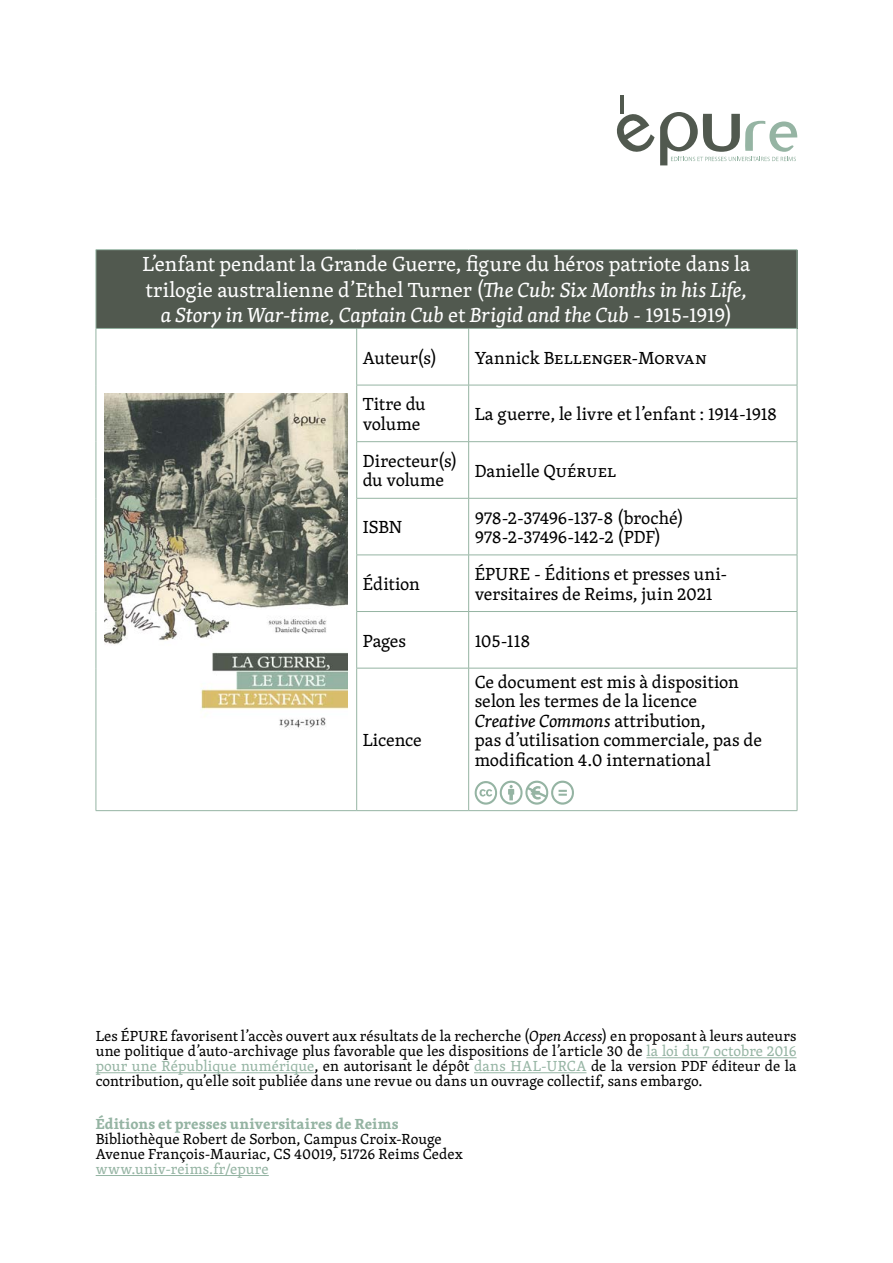
<style>
.page{position:relative;width:893px;height:1263px;background:#fff}
.page>*{position:absolute;margin:0;border:0;box-sizing:border-box;transform-origin:0 0}
.EPI_Normal_sans_saut{font:21px/25.5px "Skolar Latin";color:#fff;text-align:center}
.EPI_Normal_sans_saut-2{font:18px/19.5px "Skolar Latin";letter-spacing:-.005em;color:#000}
.EPI_Normal_sans_saut-3{font:15px/15px "Skolar Latin";letter-spacing:.005em;color:#000;text-align:justify}
.EPI_Normal_sans_saut-4{font:700 15px "Skolar Latin";letter-spacing:.01em;color:#95b4a3}
.EPI_Normal_sans_saut-5{font:15px "Skolar Latin";letter-spacing:.015em;color:#95b4a3}
.s1{font-style:italic}
.s2{color:#95b4a3}
</style>
<div class="page">
<hr style="left:96px;top:1175px;width:173px;height:1px;background:#95b4a3">
<hr style="left:646px;top:1057px;width:150px;height:1px;background:#95b4a3">
<hr style="left:96px;top:1072px;width:218px;height:1px;background:#95b4a3">
<hr style="left:474px;top:1072px;width:112px;height:1px;background:#95b4a3">
<hr style="left:620px;top:96px;width:4px;height:18px;background:#51594f">
<svg style="left:616px;top:112px;width:181px;height:53px"></svg>
<div style="left:96px;top:250px;width:701px;height:78px;background:#51594f"></div>
<hr style="left:96px;top:250px;width:1px;height:78px;background:#95b4a3">
<hr style="left:96px;top:249px;width:261px;height:1px;background:#95b4a3">
<hr style="left:357px;top:249px;width:112px;height:1px;background:#95b4a3">
<hr style="left:469px;top:249px;width:328px;height:1px;background:#95b4a3">
<hr style="left:797px;top:250px;width:1px;height:78px;background:#95b4a3">
<hr style="left:96px;top:329px;width:1px;height:56px;background:#95b4a3">
<hr style="left:96px;top:385px;width:1px;height:57px;background:#95b4a3">
<hr style="left:96px;top:442px;width:1px;height:56px;background:#95b4a3">
<hr style="left:96px;top:498px;width:1px;height:57px;background:#95b4a3">
<hr style="left:96px;top:555px;width:1px;height:56px;background:#95b4a3">
<hr style="left:96px;top:611px;width:1px;height:57px;background:#95b4a3">
<hr style="left:96px;top:668px;width:1px;height:142px;background:#95b4a3">
<hr style="left:96px;top:328px;width:261px;height:1px;background:#95b4a3">
<hr style="left:357px;top:328px;width:112px;height:1px;background:#95b4a3">
<hr style="left:469px;top:328px;width:328px;height:1px;background:#95b4a3">
<hr style="left:356px;top:329px;width:1px;height:56px;background:#95b4a3">
<hr style="left:468px;top:329px;width:1px;height:56px;background:#95b4a3">
<hr style="left:797px;top:329px;width:1px;height:56px;background:#95b4a3">
<hr style="left:356px;top:385px;width:1px;height:56px;background:#95b4a3">
<hr style="left:468px;top:385px;width:1px;height:56px;background:#95b4a3">
<hr style="left:797px;top:385px;width:1px;height:56px;background:#95b4a3">
<hr style="left:356px;top:442px;width:1px;height:56px;background:#95b4a3">
<hr style="left:468px;top:442px;width:1px;height:56px;background:#95b4a3">
<hr style="left:797px;top:442px;width:1px;height:56px;background:#95b4a3">
<hr style="left:356px;top:498px;width:1px;height:57px;background:#95b4a3">
<hr style="left:468px;top:498px;width:1px;height:57px;background:#95b4a3">
<hr style="left:797px;top:498px;width:1px;height:57px;background:#95b4a3">
<hr style="left:356px;top:555px;width:1px;height:56px;background:#95b4a3">
<hr style="left:468px;top:555px;width:1px;height:56px;background:#95b4a3">
<hr style="left:797px;top:555px;width:1px;height:56px;background:#95b4a3">
<hr style="left:356px;top:612px;width:1px;height:56px;background:#95b4a3">
<hr style="left:468px;top:612px;width:1px;height:56px;background:#95b4a3">
<hr style="left:797px;top:612px;width:1px;height:56px;background:#95b4a3">
<hr style="left:356px;top:668px;width:1px;height:142px;background:#95b4a3">
<hr style="left:468px;top:668px;width:1px;height:142px;background:#95b4a3">
<hr style="left:797px;top:668px;width:1px;height:142px;background:#95b4a3">
<hr style="left:356px;top:385px;width:113px;height:1px;background:#95b4a3">
<hr style="left:469px;top:385px;width:328px;height:1px;background:#95b4a3">
<hr style="left:356px;top:441px;width:113px;height:1px;background:#95b4a3">
<hr style="left:469px;top:441px;width:328px;height:1px;background:#95b4a3">
<hr style="left:356px;top:498px;width:113px;height:1px;background:#95b4a3">
<hr style="left:469px;top:498px;width:328px;height:1px;background:#95b4a3">
<hr style="left:356px;top:555px;width:113px;height:1px;background:#95b4a3">
<hr style="left:469px;top:555px;width:328px;height:1px;background:#95b4a3">
<hr style="left:356px;top:611px;width:113px;height:1px;background:#95b4a3">
<hr style="left:469px;top:611px;width:328px;height:1px;background:#95b4a3">
<hr style="left:356px;top:668px;width:113px;height:1px;background:#95b4a3">
<hr style="left:469px;top:668px;width:328px;height:1px;background:#95b4a3">
<hr style="left:96px;top:810px;width:261px;height:1px;background:#95b4a3">
<hr style="left:357px;top:810px;width:112px;height:1px;background:#95b4a3">
<hr style="left:469px;top:810px;width:328px;height:1px;background:#95b4a3">
<img style="left:105px;top:393px;width:243px;height:335px">
<svg style="left:475px;top:781px;width:99px;height:24px"></svg>
<p class="EPI_Normal_sans_saut" style="left:142px;top:251px;width:609px">L’enfant pendant la Grande Guerre, figure du héros patriote dans la trilogie australienne d’Ethel Turner (<span class="s1">The Cub: Six Months in his Life, a Story in War-time</span>, <span class="s1">Captain Cub</span> et <span class="s1">Brigid and the Cub</span> - 1915-1919)</p>
<p class="EPI_Normal_sans_saut-2" style="left:363px;top:347px;width:76px">Auteur(s)</p>
<p class="EPI_Normal_sans_saut-2" style="left:475px;top:347px;width:234px">Yannick Bellenger-Morvan</p>
<p class="EPI_Normal_sans_saut-2" style="left:363px;top:394px;width:65px">Titre du volume</p>
<p class="EPI_Normal_sans_saut-2" style="left:475px;top:404px;width:304px">La guerre, le livre et l’enfant : 1914-1918</p>
<p class="EPI_Normal_sans_saut-2" style="left:363px;top:451px;width:96px">Directeur(s) du volume</p>
<p class="EPI_Normal_sans_saut-2" style="left:475px;top:460px;width:143px">Danielle Quéruel</p>
<p class="EPI_Normal_sans_saut-2" style="left:363px;top:517px;width:41px">ISBN</p>
<p class="EPI_Normal_sans_saut-2" style="left:475px;top:507px;width:211px">978-2-37496-137-8 (broché)</p>
<p class="EPI_Normal_sans_saut-2" style="left:475px;top:527px;width:188px">978-2-37496-142-2 (PDF)</p>
<p class="EPI_Normal_sans_saut-2" style="left:363px;top:574px;width:59px">Édition</p>
<p class="EPI_Normal_sans_saut-2" style="left:475px;top:564px;width:254px">ÉPURE - Éditions et presses uni&shy;versitaires de Reims, juin 2021</p>
<p class="EPI_Normal_sans_saut-2" style="left:363px;top:630px;width:45px">Pages</p>
<p class="EPI_Normal_sans_saut-2" style="left:475px;top:630px;width:57px">105-118</p>
<p class="EPI_Normal_sans_saut-2" style="left:363px;top:730px;width:61px">Licence</p>
<p class="EPI_Normal_sans_saut-2" style="left:475px;top:671px;width:289px">Ce document est mis à disposition selon les termes de la licence <span class="s1">Creative Commons</span> attribution,<br>pas d’utilisation commerciale, pas de modification 4.0 international</p>
<p class="EPI_Normal_sans_saut-3" style="left:96px;top:1028px;width:702px">Les ÉPURE favorisent l’accès ouvert aux résultats de la recherche (<span class="s1">Open Access</span>) en proposant à leurs auteurs une politique d’auto-archivage plus favorable que les dispositions de l’article 30 de <span class="s2">la loi du 7 octobre 2016 pour une République numérique</span>, en autorisant le dépôt <span class="s2">dans HAL-URCA</span> de la version PDF éditeur de la contribution, qu’elle soit publiée dans une revue ou dans un ouvrage collectif, sans embargo.</p>
<p class="EPI_Normal_sans_saut-4" style="left:96px;top:1111px;width:304px">Éditions et presses universitaires de Reims</p>
<p class="EPI_Normal_sans_saut-3" style="left:96px;top:1130px;width:347px">Bibliothèque Robert de Sorbon, Campus Croix-Rouge</p>
<p class="EPI_Normal_sans_saut-3" style="left:96px;top:1145px;width:369px">Avenue François-Mauriac, CS 40019, 51726 Reims Cedex</p>
<p class="EPI_Normal_sans_saut-5" style="left:96px;top:1157px;width:175px">www.univ-reims.fr/epure</p>
</div>
